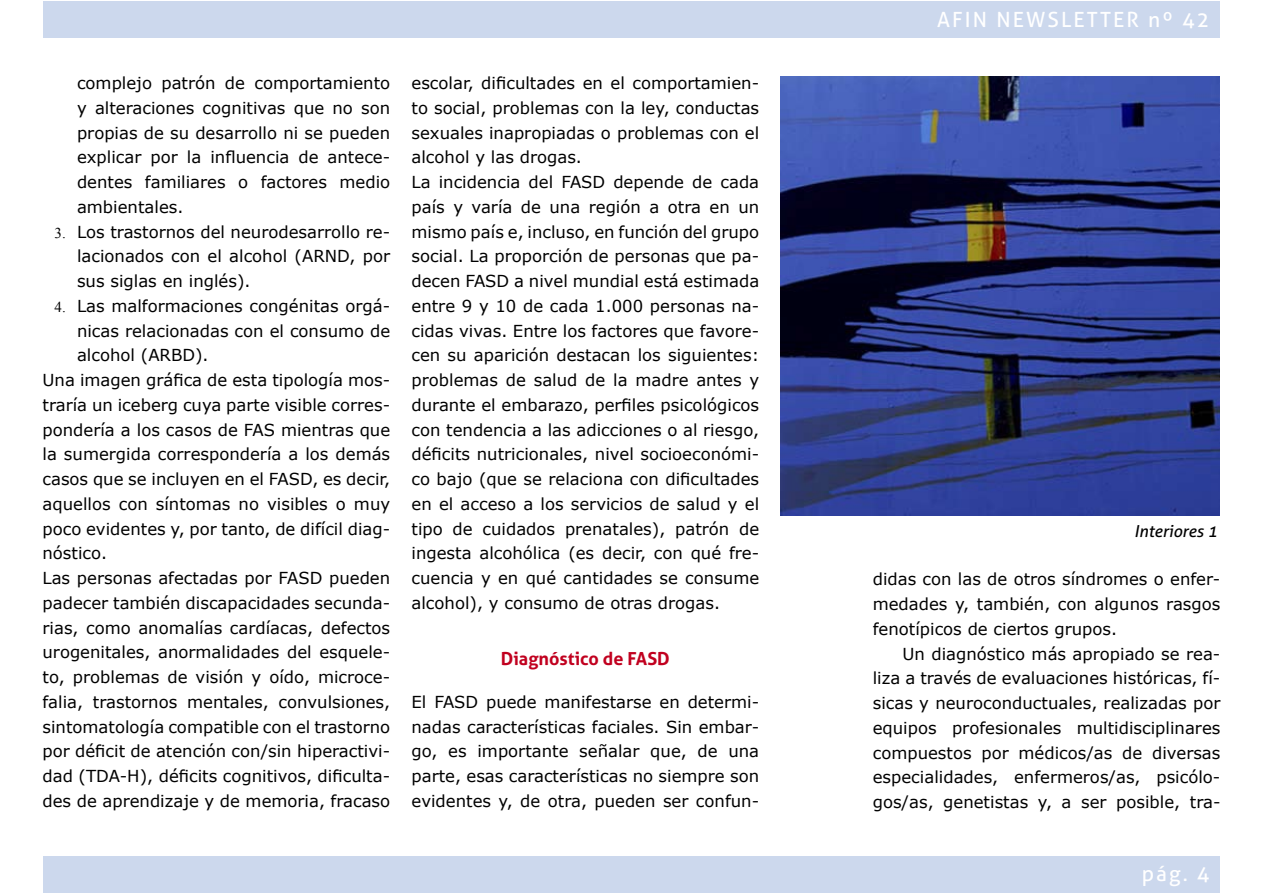
<style>
.page{position:relative;width:1263px;height:893px;background:#fff}
.page>*{position:absolute;margin:0;border:0;box-sizing:border-box;transform-origin:0 0}
.t1{font:21px "Aller";letter-spacing:.1em;color:#fff}
.t2{font:700 18px "Aller";color:#c1001f}
.t3{font:16.5px/24.8px "Verdana";color:#000;text-align:justify}
.t4{font:italic 16.5px "Aller";color:#000}
.s1{font-family:"Times New Roman";font-size:15px}
</style>
<div class="page">
<div style="left:43px;top:1px;width:1177px;height:37px;background:#ccd8ed"></div>
<div style="left:43px;top:856px;width:1177px;height:37px;background:#ccd8ed"></div>
<img style="left:780px;top:77px;width:440px;height:439px">
<p class="t3" style="left:77px;top:71px;width:315px">complejo patrón de comportamiento y alteraciones cognitivas que no son propias de su desarrollo ni se pueden explicar por la influencia de antece&shy;dentes familiares o factores medio ambientales.</p>
<p class="t3" style="left:77px;top:220px;width:315px;text-indent:-22px"><span class="s1">3.</span> Los trastornos del neurodesarrollo re&shy;lacionados con el alcohol (ARND, por sus siglas en inglés).</p>
<p class="t3" style="left:55px;top:294px;width:337px"><span class="s1">4.</span> Las malformaciones congénitas orgá-</p>
<p class="t3" style="left:77px;top:319px;width:315px">nicas relacionadas con el consumo de</p>
<p class="t3" style="left:77px;top:343px;width:133px">alcohol (ARBD).</p>
<p class="t3" style="left:43px;top:368px;width:349px">Una imagen gráfica de esta tipología mos-</p>
<p class="t3" style="left:43px;top:393px;width:349px">traría un iceberg cuya parte visible corres-</p>
<p class="t3" style="left:43px;top:418px;width:349px">pondería a los casos de FAS mientras que</p>
<p class="t3" style="left:43px;top:442px;width:349px">la sumergida correspondería a los demás</p>
<p class="t3" style="left:43px;top:467px;width:349px">casos que se incluyen en el FASD, es decir,</p>
<p class="t3" style="left:43px;top:492px;width:349px">aquellos con síntomas no visibles o muy</p>
<p class="t3" style="left:43px;top:517px;width:349px">poco evidentes y, por tanto, de difícil diag-</p>
<p class="t3" style="left:43px;top:541px;width:66px">nóstico.</p>
<p class="t3" style="left:43px;top:566px;width:349px">Las personas afectadas por FASD pueden</p>
<p class="t3" style="left:43px;top:591px;width:349px">padecer también discapacidades secunda-</p>
<p class="t3" style="left:43px;top:616px;width:349px">rias, como anomalías cardíacas, defectos</p>
<p class="t3" style="left:43px;top:640px;width:349px">urogenitales, anormalidades del esquele-</p>
<p class="t3" style="left:43px;top:665px;width:349px">to, problemas de visión y oído, microce-</p>
<p class="t3" style="left:43px;top:690px;width:349px">falia, trastornos mentales, convulsiones,</p>
<p class="t3" style="left:43px;top:715px;width:349px">sintomatología compatible con el trastorno</p>
<p class="t3" style="left:43px;top:739px;width:349px">por déficit de atención con/sin hiperactivi-</p>
<p class="t3" style="left:43px;top:764px;width:349px">dad (TDA-H), déficits cognitivos, dificulta-</p>
<p class="t3" style="left:43px;top:789px;width:349px">des de aprendizaje y de memoria, fracaso</p>
<p class="t3" style="left:411px;top:71px;width:349px;text-align:left">escolar, dificultades en el comportamien&shy;to social, problemas con la ley, conductas sexuales inapropiadas o problemas con el alcohol y las drogas.<br>La incidencia del FASD depende de cada país y varía de una región a otra en un mismo país e, incluso, en función del grupo social. La proporción de personas que pa&shy;decen FASD a nivel mundial está estimada entre 9 y 10 de cada 1.000 personas na&shy;cidas vivas. Entre los factores que favore&shy;cen su aparición destacan los siguientes: problemas de salud de la madre antes y durante el embarazo, perfiles psicológicos con tendencia a las adicciones o al riesgo, déficits nutricionales, nivel socioeconómi&shy;co bajo (que se relaciona con dificultades en el acceso a los servicios de salud y el tipo de cuidados prenatales), patrón de ingesta alcohólica (es decir, con qué fre&shy;cuencia y en qué cantidades se consume alcohol), y consumo de otras drogas.</p>
<p class="t2" style="left:501px;top:648px;width:171px">Diagnóstico de FASD</p>
<p class="t3" style="left:411px;top:690px;width:349px">El FASD puede manifestarse en determi&shy;nadas características faciales. Sin embar&shy;go, es importante señalar que, de una parte, esas características no siempre son evidentes y, de otra, pueden ser confun-</p>
<p class="t1" style="left:937px;top:7px;width:274px">AFIN NEWSLETTER nº 42</p>
<p class="t4" style="left:1134px;top:521px;width:85px">Interiores 1</p>
<p class="t3" style="left:873px;top:567px;width:349px">didas con las de otros síndromes o enfer&shy;medades y, también, con algunos rasgos fenotípicos de ciertos grupos.</p>
<p class="t3" style="left:873px;top:641px;width:349px;text-indent:30px">Un diagnóstico más apropiado se rea&shy;liza a través de evaluaciones históricas, fí&shy;sicas y neuroconductuales, realizadas por equipos profesionales multidisciplinares compuestos por médicos/as de diversas especialidades, enfermeros/as, psicólo&shy;gos/as, genetistas y, a ser posible, tra-</p>
<p class="t1" style="left:1142px;top:861px;width:69px">pág. 4</p>
</div>
